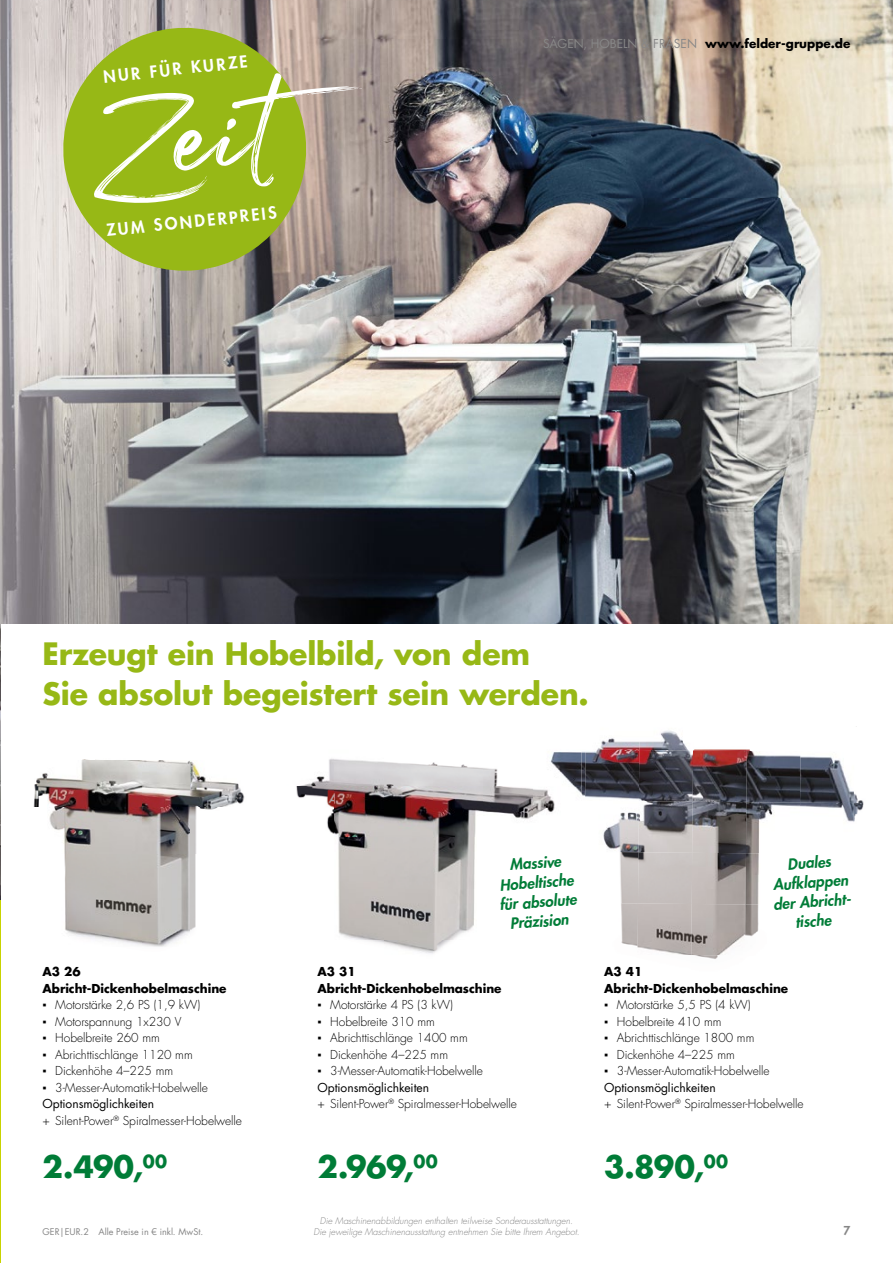
<style>
.page{position:relative;width:893px;height:1263px;background:#fff}
.page>*{position:absolute;margin:0;border:0;box-sizing:border-box;transform-origin:0 0}
.t1{font:140.55px "Julietta Messie";color:#fff}
.t2{font:700 30px/40.5px "Futura OT";letter-spacing:-.005em;color:#97b816}
.t3{font:700 30px "Futura OT";letter-spacing:-.02em;color:#007c37}
.t4{font:700 17.55px "Futura OT";color:#007c37}
.t5{font:600 16.2px "Futura OT";color:#fff}
.t6{font:italic 600 15px/19.5px "Futura OT";color:#007c37;text-align:center}
.t7{font:300 12px/16.5px "Futura OT";color:#000}
.t8{font:700 12px/16.5px "Futura OT";color:#000}
.t9{font:600 12px "Futura OT";color:#878787}
.t10{font:italic 300 9px/11.2px "Futura OT";color:#878787;text-align:center}
.t11{font:9px "Futura OT";color:#878787}
.s1{font-weight:400;color:#878787}
.s2{font-weight:400}
</style>
<div class="page">
<img style="left:598px;top:730px;width:89px;height:19px">
<img style="left:747px;top:726px;width:117px;height:77px">
<img style="left:581px;top:749px;width:166px;height:52px">
<img style="left:603px;top:801px;width:251px;height:51px">
<img style="left:853px;top:803px;width:11px;height:49px">
<img style="left:620px;top:852px;width:139px;height:51px">
<img style="left:621px;top:903px;width:138px;height:51px">
<img style="left:679px;top:954px;width:42px;height:5px">
<img style="left:296px;top:752px;width:285px;height:202px">
<img style="left:81px;top:759px;width:109px;height:2px">
<img style="left:0;top:761px;width:245px;height:186px">
<img style="left:0;top:623px;width:1px;height:277px">
<img style="left:0;top:0;width:893px;height:623px">
<svg style="left:57px;top:22px;width:255px;height:255px;fill:#97b816"></svg>
<h3 class="t5" style="left:102px;top:65px;width:146px;rotate:-6deg">NUR FÜR KURZE</h3>
<h1 class="t1" style="left:79px;top:53px;width:190px;rotate:-6deg">Zeit</h1>
<h3 class="t5" style="left:105px;top:219px;width:173px;rotate:-6deg">ZUM SONDERPREIS</h3>
<p class="t8" style="left:543px;top:34px;width:309px"><span class="s1">SÄGEN, HOBELN &amp; FRÄSEN</span> www.felder-gruppe.de</p>
<h2 class="t2" style="left:43px;top:632px;width:548px">Erzeugt ein Hobelbild, von dem<br>Sie absolut begeistert sein werden.</h2>
<p class="t8" style="left:43px;top:963px;width:186px">A3 26<br>Abricht-Dickenhobelmaschine</p>
<p class="t7" style="left:43px;top:997px;width:159px">▪ Motorstärke 2,6 PS (1,9 kW)</p>
<p class="t7" style="left:43px;top:1013px;width:140px">▪ Motorspannung 1x230 V</p>
<p class="t7" style="left:43px;top:1030px;width:119px">▪ Hobelbreite 260 mm</p>
<p class="t7" style="left:43px;top:1046px;width:152px">▪ Abrichttischlänge 1120 mm</p>
<p class="t7" style="left:43px;top:1063px;width:132px">▪ Dickenhöhe 4–225 mm</p>
<p class="t7" style="left:43px;top:1079px;width:167px">▪ 3-Messer-Automatik-Hobelwelle</p>
<p class="t7" style="left:43px;top:1096px;width:201px"><span class="s2">Optionsmöglichkeiten<br></span>+ Silent-Power<sup>®</sup> Spiralmesser-Hobelwelle</p>
<p class="t6" style="left:496px;top:855px;width:78px;rotate:-4deg">Massive<br>Hobeltische für absolute<br>Präzision</p>
<p class="t8" style="left:317px;top:963px;width:186px">A3 31<br>Abricht-Dickenhobelmaschine</p>
<p class="t7" style="left:317px;top:997px;width:137px">▪ Motorstärke 4 PS (3 kW)</p>
<p class="t7" style="left:317px;top:1013px;width:119px">▪ Hobelbreite 310 mm</p>
<p class="t7" style="left:317px;top:1030px;width:152px">▪ Abrichttischlänge 1400 mm</p>
<p class="t7" style="left:317px;top:1046px;width:132px">▪ Dickenhöhe 4–225 mm</p>
<p class="t7" style="left:317px;top:1063px;width:167px">▪ 3-Messer-Automatik-Hobelwelle</p>
<p class="t7" style="left:317px;top:1079px;width:201px"><span class="s2">Optionsmöglichkeiten<br></span>+ Silent-Power<sup>®</sup> Spiralmesser-Hobelwelle</p>
<p class="t6" style="left:770px;top:855px;width:81px;rotate:-4deg">Duales<br>Aufklappen der Abricht&shy;tische</p>
<p class="t8" style="left:604px;top:963px;width:186px">A3 41<br>Abricht-Dickenhobelmaschine</p>
<p class="t7" style="left:604px;top:997px;width:148px">▪ Motorstärke 5,5 PS (4 kW)</p>
<p class="t7" style="left:604px;top:1013px;width:119px">▪ Hobelbreite 410 mm</p>
<p class="t7" style="left:604px;top:1030px;width:152px">▪ Abrichttischlänge 1800 mm</p>
<p class="t7" style="left:604px;top:1046px;width:132px">▪ Dickenhöhe 4–225 mm</p>
<p class="t7" style="left:604px;top:1063px;width:167px">▪ 3-Messer-Automatik-Hobelwelle</p>
<p class="t7" style="left:604px;top:1079px;width:201px"><span class="s2">Optionsmöglichkeiten<br></span>+ Silent-Power<sup>®</sup> Spiralmesser-Hobelwelle</p>
<h2 class="t3" style="left:43px;top:1144px;width:126px">2.490,<sup>00</sup></h2>
<h2 class="t3" style="left:604px;top:1144px;width:101px">3.890,</h2>
<h2 class="t3" style="left:317px;top:1144px;width:122px">2.969,<sup>00</sup></h2>
<h3 class="t4" style="left:704px;top:1148px;width:26px">00</h3>
<p class="t11" style="left:43px;top:1226px;width:162px">GER|EUR.2 Alle Preise in € inkl. MwSt.</p>
<p class="t10" style="left:313px;top:1215px;width:267px">Die Maschinenabbildungen enthalten teilweise Sonderausstattungen.<br>Die jeweilige Maschinenausstattung entnehmen Sie bitte Ihrem Angebot.</p>
<p class="t9" style="left:843px;top:1222px;width:8px">7</p>
</div>
